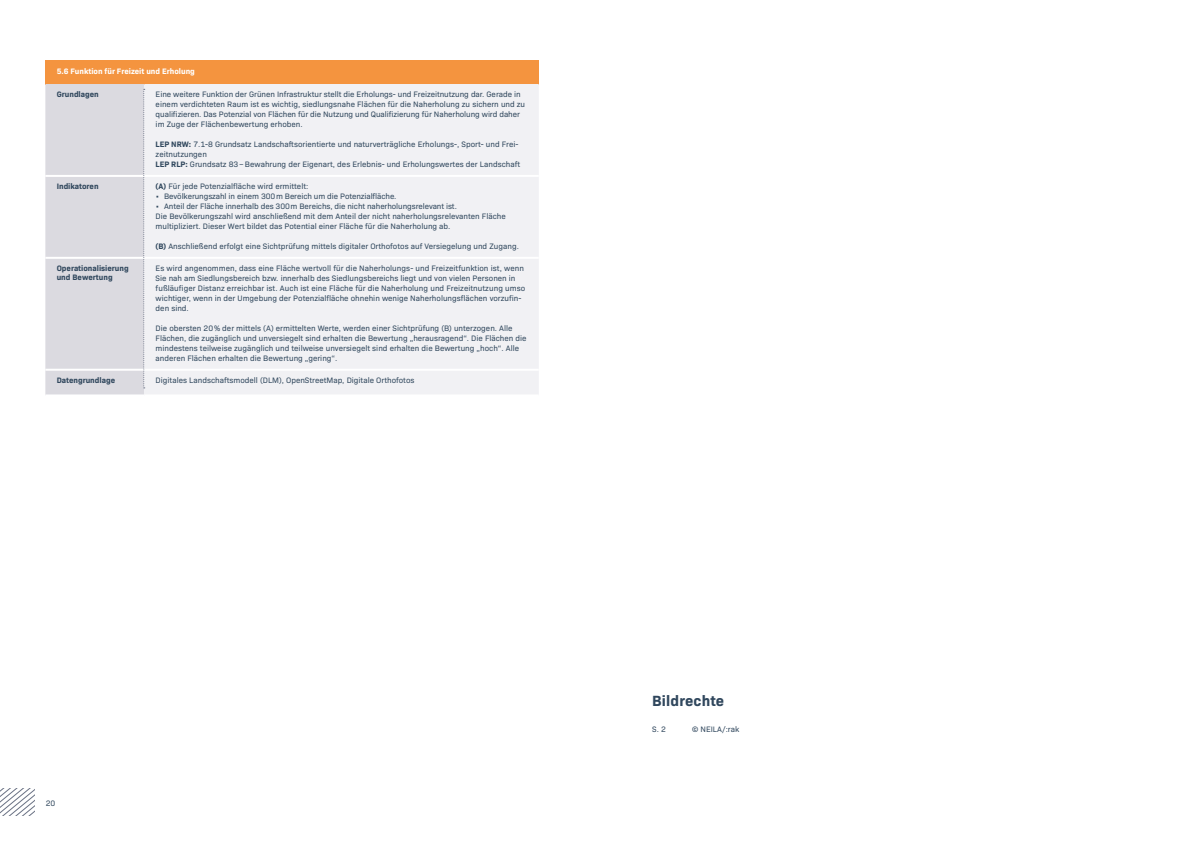
<style>
.page{position:relative;width:1191px;height:842px;background:#fff}
.page>*{position:absolute;margin:0;border:0;box-sizing:border-box;transform-origin:0 0}
.t1{font:700 15px "Bio Sans";letter-spacing:.01em;color:#30475d}
.t2{font:8px/10px "Bio Sans";color:#30475d}
.t3{font:700 8px/9px "Bio Sans";color:#30475d}
.t4{font:700 8px "Bio Sans";color:#fff}
.s1{font-weight:700}
</style>
<div class="page">
<div style="left:45px;top:60px;width:494px;height:24px;background:#f4943f"></div>
<div style="left:145px;top:84px;width:394px;height:310px;background:#f1f1f4"></div>
<hr style="left:144px;top:175px;width:395px;height:2px;background:#fff">
<hr style="left:144px;top:257px;width:395px;height:2px;background:#fff">
<hr style="left:144px;top:369px;width:395px;height:2px;background:#fff">
<div style="left:45px;top:84px;width:100px;height:311px;background:#dbdae0"></div>
<svg style="left:0;top:788px;width:34px;height:28px"></svg>
<p class="t4" style="left:57px;top:66px;width:140px">5.6 Funktion für Freizeit und Erholung</p>
<p class="t3" style="left:57px;top:89px;width:44px">Grundlagen</p>
<p class="t2" style="left:156px;top:89px;width:371px">Eine weitere Funktion der Grünen Infrastruktur stellt die Erholungs- und Freizeitnutzung dar. Gerade in einem verdichteten Raum ist es wichtig, siedlungsnahe Flächen für die Naherholung zu sichern und zu qualifizieren. Das Potenzial von Flächen für die Nutzung und Qualifizierung für Naherholung wird daher im Zuge der Flächenbewertung erhoben.</p>
<p class="t2" style="left:156px;top:139px;width:366px"><span class="s1">LEP NRW:</span> 7.1-8 Grundsatz Landschaftsorientierte und naturverträgliche Erholungs-, Sport- und Frei&shy;zeitnutzungen<br><span class="s1">LEP RLP:</span> Grundsatz 83 – Bewahrung der Eigenart, des Erlebnis- und Erholungswertes der Landschaft</p>
<p class="t3" style="left:57px;top:181px;width:43px">Indikatoren</p>
<p class="t2" style="left:156px;top:181px;width:154px"><span class="s1">(A)</span> Für jede Potenzialfläche wird ermittelt:</p>
<p class="t2" style="left:156px;top:191px;width:242px">• Bevölkerungszahl in einem 300m Bereich um die Potenzialfläche.</p>
<p class="t2" style="left:156px;top:201px;width:352px">• Anteil der Fläche innerhalb des 300m Bereichs, die nicht naherholungsrelevant ist.<br>Die Bevölkerungszahl wird anschließend mit dem Anteil der nicht naherholungsrelevanten Fläche multipliziert. Dieser Wert bildet das Potential einer Fläche für die Naherholung ab.</p>
<p class="t2" style="left:156px;top:241px;width:365px"><span class="s1">(B)</span> Anschließend erfolgt eine Sichtprüfung mittels digitaler Orthofotos auf Versiegelung und Zugang.</p>
<p class="t3" style="left:57px;top:263px;width:73px">Operationalisierung und Bewertung</p>
<p class="t2" style="left:156px;top:263px;width:371px">Es wird angenommen, dass eine Fläche wertvoll für die Naherholungs- und Freizeitfunktion ist, wenn Sie nah am Siedlungsbereich bzw. innerhalb des Siedlungsbereichs liegt und von vielen Personen in fußläufiger Distanz erreichbar ist. Auch ist eine Fläche für die Naherholung und Freizeitnutzung umso wichtiger, wenn in der Umgebung der Potenzialfläche ohnehin wenige Naherholungsflächen vorzufin&shy;den sind.</p>
<p class="t2" style="left:156px;top:323px;width:372px">Die obersten 20% der mittels (A) ermittelten Werte, werden einer Sichtprüfung (B) unterzogen. Alle Flächen, die zugänglich und unversiegelt sind erhalten die Bewertung „herausragend“. Die Flächen die mindestens teilweise zugänglich und teilweise unversiegelt sind erhalten die Bewertung „hoch“. Alle anderen Flächen erhalten die Bewertung „gering“.</p>
<p class="t3" style="left:57px;top:375px;width:60px">Datengrundlage</p>
<p class="t2" style="left:156px;top:375px;width:260px">Digitales Landschaftsmodell (DLM), OpenStreetMap, Digitale Orthofotos</p>
<p class="t2" style="left:46px;top:797px;width:11px">20</p>
<h1 class="t1" style="left:652px;top:689px;width:74px">Bildrechte</h1>
<p class="t2" style="left:652px;top:724px;width:15px">S. 2</p>
<p class="t2" style="left:692px;top:724px;width:49px">© NEILA/:rak</p>
</div>
